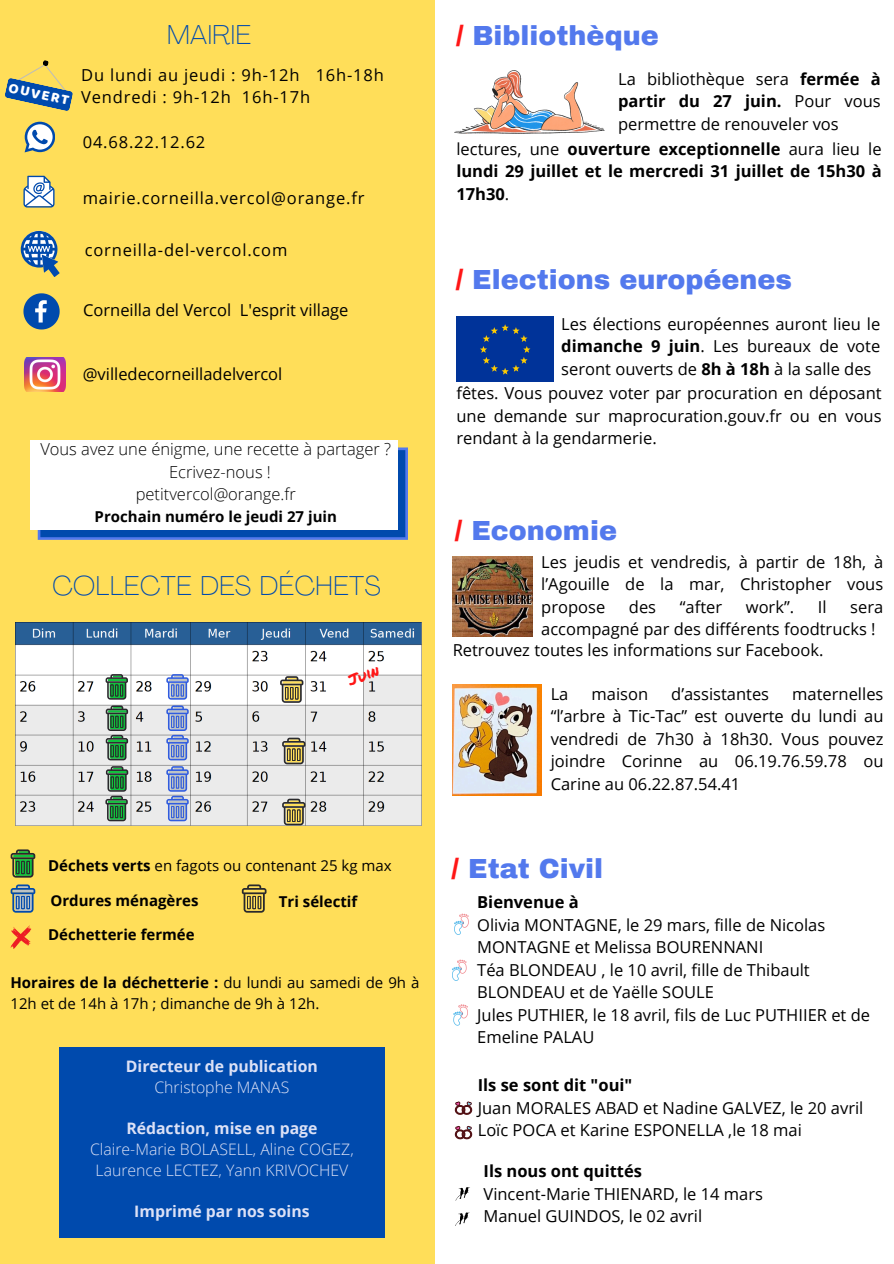
<style>
.page{position:relative;width:894px;height:1264px;background:#fff}
.page>*{position:absolute;margin:0;border:0;box-sizing:border-box;transform-origin:0 0}
.t1{font:900 27px "Archivo";color:#5379ed}
.t2{font:100 27px "Agrandir";letter-spacing:.02em;color:#004aad}
.t3{font:16.5px/22.5px "Open Sans";color:#000;text-align:justify}
.t4{font:700 16.5px/22.5px "Open Sans";color:#000;text-align:justify}
.t5{font:16.5px "Open Sans";letter-spacing:.05em;color:#000}
.t6{font:300 16.5px "Open Sans";color:#000}
.t7{font:300 15.75px/20.7px "Open Sans";color:#dce1f6;text-align:center}
.t8{font:700 15.75px "Open Sans";color:#dce1f6}
.t9{font:15px/20.2px "Open Sans";color:#000}
.t10{font:700 15px "Open Sans";color:#000}
.t11{font:15px "Permanent Marker";color:#ff1616}
.t12{font:14.55px "Baloo";color:#fff}
.s1{font-weight:700}
.s2{color:#ff1616}
.s3{font-weight:400}
</style>
<div class="page">
<div style="left:0;top:0;width:434px;height:1263px;background:#ffde59"></div>
<img style="left:16px;top:623px;width:405px;height:202px">
<div style="left:59px;top:1047px;width:325px;height:190px;background:#004aad"></div>
<svg style="left:106px;top:674px;width:22px;height:25px"></svg>
<svg style="left:106px;top:705px;width:22px;height:55px"></svg>
<svg style="left:105px;top:766px;width:23px;height:55px"></svg>
<svg style="left:166px;top:674px;width:23px;height:25px"></svg>
<svg style="left:166px;top:705px;width:23px;height:55px"></svg>
<svg style="left:166px;top:766px;width:23px;height:55px"></svg>
<svg style="left:280px;top:676px;width:23px;height:26px"></svg>
<svg style="left:282px;top:737px;width:23px;height:27px"></svg>
<svg style="left:282px;top:798px;width:23px;height:27px"></svg>
<svg style="left:5px;top:60px;width:68px;height:51px"></svg>
<svg style="left:25px;top:122px;width:30px;height:30px"></svg>
<svg style="left:23px;top:176px;width:31px;height:31px"></svg>
<svg style="left:21px;top:231px;width:39px;height:46px"></svg>
<svg style="left:23px;top:293px;width:36px;height:36px"></svg>
<svg style="left:38px;top:447px;width:370px;height:93px;background:#1a58bd"></svg>
<div style="left:30px;top:440px;width:368px;height:90px;background:#fff"></div>
<img style="left:25px;top:357px;width:40px;height:34px">
<img style="left:454px;top:71px;width:150px;height:63px">
<div style="left:456px;top:317px;width:98px;height:65px;background:#039"></div>
<svg style="left:480px;top:324px;width:50px;height:50px"></svg>
<img style="left:452px;top:556px;width:80px;height:80px">
<img style="left:452px;top:684px;width:89px;height:111px">
<svg style="left:11px;top:849px;width:24px;height:28px"></svg>
<svg style="left:11px;top:884px;width:24px;height:28px"></svg>
<svg style="left:242px;top:884px;width:24px;height:28px"></svg>
<svg style="left:11px;top:925px;width:20px;height:23px"></svg>
<svg style="left:455px;top:1187px;width:15px;height:13px"></svg>
<svg style="left:455px;top:1212px;width:14px;height:13px"></svg>
<svg style="left:454px;top:913px;width:14px;height:22px"></svg>
<svg style="left:452px;top:959px;width:14px;height:21px"></svg>
<svg style="left:453px;top:1004px;width:15px;height:21px"></svg>
<svg style="left:454px;top:1101px;width:18px;height:14px"></svg>
<svg style="left:454px;top:1126px;width:18px;height:13px"></svg>
<p class="t12" style="left:11px;top:79px;width:63px;rotate:12deg">OUVERT</p>
<p class="t2" style="left:167px;top:23px;width:86px">MAIRIE</p>
<p class="t5" style="left:81px;top:63px;width:304px">Du lundi au jeudi : 9h-12h 16h-18h</p>
<p class="t5" style="left:81px;top:86px;width:230px">Vendredi : 9h-12h 16h-17h</p>
<p class="t3" style="left:83px;top:131px;width:124px">04.68.22.12.62</p>
<h1 class="t5" style="left:83px;top:186px;width:283px">mairie.corneilla.vercol@orange.fr</h1>
<p class="t5" style="left:85px;top:239px;width:204px">corneilla-del-vercol.com</p>
<p class="t3" style="left:83px;top:298px;width:267px">Corneilla del Vercol L'esprit village</p>
<p class="t3" style="left:83px;top:362px;width:201px">@villedecorneilladelvercol</p>
<p class="t6" style="left:40px;top:437px;width:352px">Vous avez une énigme, une recette à partager ?</p>
<p class="t6" style="left:169px;top:460px;width:103px">Ecrivez-nous !</p>
<p class="t6" style="left:136px;top:482px;width:161px">petitvercol@orange.fr</p>
<p class="t10" style="left:95px;top:505px;width:244px">Prochain numéro le jeudi 27 juin</p>
<p class="t2" style="left:52px;top:574px;width:329px">COLLECTE DES DÉCHETS</p>
<p class="t11" style="left:344px;top:670px;width:34px;rotate:-21deg">Juin</p>
<p class="t9" style="left:48px;top:855px;width:345px"><span class="s1">Déchets verts</span> en fagots ou contenant 25 kg max</p>
<p class="t10" style="left:50px;top:890px;width:150px">Ordures ménagères</p>
<p class="t10" style="left:279px;top:891px;width:80px">Tri sélectif</p>
<h3 class="t10" style="left:48px;top:923px;width:148px">Déchetterie fermée</h3>
<p class="t9" style="left:10px;top:972px;width:410px"><span class="s1">Horaires de la déchetterie :</span> du lundi au samedi de 9h à<br>12h et de 14h à 17h ; dimanche de 9h à 12h.</p>
<p class="t8" style="left:126px;top:1055px;width:193px">Directeur de publication</p>
<p class="t7" style="left:154px;top:1076px;width:136px">Christophe MANAS</p>
<p class="t8" style="left:126px;top:1117px;width:193px">Rédaction, mise en page</p>
<p class="t7" style="left:90px;top:1138px;width:265px">Claire-Marie BOLASELL, Aline COGEZ,<br>Laurence LECTEZ, Yann KRIVOCHEV</p>
<p class="t8" style="left:134px;top:1200px;width:177px">Imprimé par nos soins</p>
<p class="t1" style="left:456px;top:21px;width:204px"><span class="s2">/</span> Bibliothèque</p>
<p class="t3" style="left:618px;top:67px;width:264px">La bibliothèque sera <span class="s1">fermée à partir du 27 juin.</span> Pour vous permettre de renouveler vos</p>
<p class="t4" style="left:456px;top:137px;width:426px"><span class="s3">lectures, une</span> ouverture exceptionnelle <span class="s3">aura lieu le </span>lundi 29 juillet et le mercredi 31 juillet de 15h30 à 17h30<span class="s3">.</span></p>
<p class="t1" style="left:455px;top:266px;width:338px"><span class="s2">/</span> Elections européenes</p>
<p class="t3" style="left:561px;top:312px;width:320px">Les élections européennes auront lieu le <span class="s1">dimanche 9 juin</span>. Les bureaux de vote seront ouverts de <span class="s1">8h à 18h</span> à la salle des</p>
<p class="t3" style="left:456px;top:382px;width:426px">fêtes. Vous pouvez voter par procuration en déposant une demande sur maprocuration.gouv.fr ou en vous rendant à la gendarmerie.</p>
<p class="t1" style="left:454px;top:516px;width:164px"><span class="s2">/</span> Economie</p>
<p class="t3" style="left:541px;top:550px;width:343px">Les jeudis et vendredis, à partir de 18h, à l’Agouille de la mar, Christopher vous propose</p>
<p class="t3" style="left:628px;top:595px;width:29px">des</p>
<p class="t3" style="left:679px;top:595px;width:44px">“after</p>
<p class="t3" style="left:745px;top:595px;width:50px">work”.</p>
<p class="t3" style="left:817px;top:595px;width:10px">Il</p>
<p class="t3" style="left:541px;top:595px;width:343px;text-indent:309px">sera accompagné par des différents foodtrucks !</p>
<p class="t3" style="left:452px;top:638px;width:372px">Retrouvez toutes les informations sur Facebook.</p>
<p class="t3" style="left:550px;top:682px;width:19px">La</p>
<p class="t3" style="left:591px;top:682px;width:58px">maison</p>
<p class="t3" style="left:671px;top:682px;width:99px">d’assistantes</p>
<p class="t3" style="left:550px;top:682px;width:334px;text-indent:241px">maternelles “l’arbre à Tic-Tac” est ouverte du lundi au vendredi de 7h30 à 18h30. Vous pouvez joindre Corinne au 06.19.76.59.78 ou Carine au 06.22.87.54.41</p>
<h3 class="t1" style="left:451px;top:854px;width:153px"><span class="s2">/</span> Etat Civil</h3>
<p class="t4" style="left:477px;top:890px;width:103px">Bienvenue à</p>
<p class="t3" style="left:477px;top:913px;width:349px">Olivia MONTAGNE, le 29 mars, fille de Nicolas<br>MONTAGNE et Melissa BOURENNANI</p>
<p class="t3" style="left:477px;top:958px;width:334px">Téa BLONDEAU , le 10 avril, fille de Thibault<br>BLONDEAU et de Yaëlle SOULE</p>
<p class="t3" style="left:477px;top:1003px;width:394px">Jules PUTHIER, le 18 avril, fils de Luc PUTHIIER et de<br>Emeline PALAU</p>
<h2 class="t4" style="left:477px;top:1073px;width:156px">Ils se sont dit "oui"</h2>
<p class="t3" style="left:477px;top:1095px;width:387px">Juan MORALES ABAD et Nadine GALVEZ, le 20 avril</p>
<p class="t3" style="left:477px;top:1118px;width:325px">Loïc POCA et Karine ESPONELLA ,le 18 mai</p>
<h3 class="t4" style="left:483px;top:1159px;width:160px">Ils nous ont quittés</h3>
<h3 class="t3" style="left:483px;top:1181px;width:281px">Vincent-Marie THIENARD, le 14 mars</h3>
<p class="t3" style="left:483px;top:1204px;width:220px">Manuel GUINDOS, le 02 avril</p>
</div>
